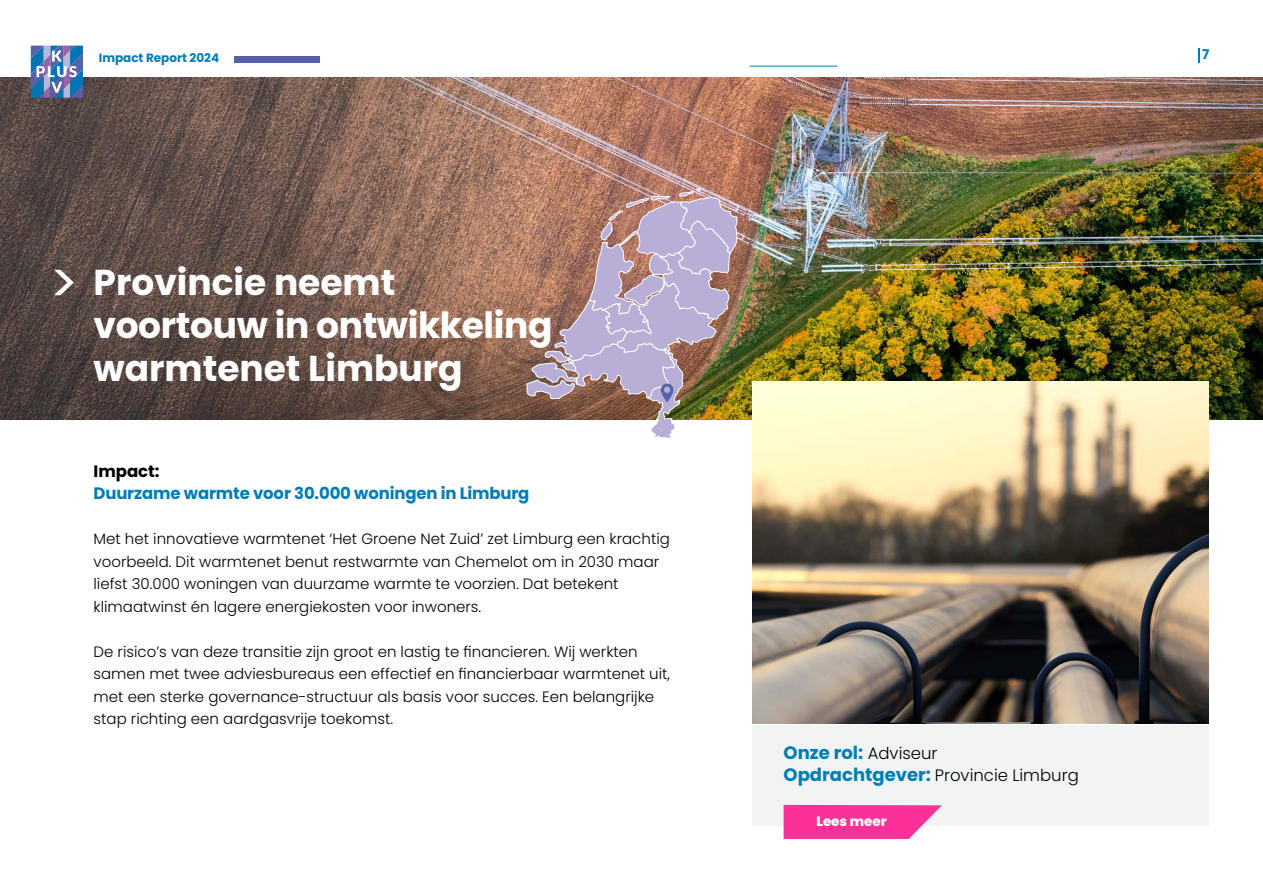
<style>
.page{position:relative;width:1263px;height:893px;background:#fff}
.page>*{position:absolute;margin:0;border:0;box-sizing:border-box;transform-origin:0 0}
.t1{font:700 36px/43.2px "Poppins";color:#fff}
.t2{font:700 18px "Poppins";color:#007db5}
.t3{font:700 16.5px "Poppins";letter-spacing:-.01em;color:#007db5}
.t4{font:300 16.5px "Poppins";color:#000}
.t5{font:700 16.5px "Poppins";color:#000}
.t6{font:300 15px/22.5px "Poppins";color:#000}
.t7{font:800 13.5px "Poppins";color:#fff}
.t8{font:700 13.5px "Poppins";color:#007db5}
.t9{font:700 12px "Poppins";color:#007db5}
.s1{font-weight:300;font-size:16.5px;color:#000}
.s2{font-weight:700;font-size:18px;color:#007db5}
</style>
<div class="page">
<img style="left:0;top:78px;width:1263px;height:342px">
<img style="left:753px;top:381px;width:456px;height:342px">
<div style="left:753px;top:726px;width:456px;height:100px;background:#f1f4f3"></div>
<svg style="left:783px;top:805px;width:159px;height:34px;background:#fa46a3"></svg>
<svg style="left:54px;top:270px;width:20px;height:25px"></svg>
<svg style="left:31px;top:46px;width:52px;height:52px;background:#6086bb"></svg>
<div style="left:234px;top:56px;width:86px;height:6px;background:#5760a6"></div>
<img style="left:526px;top:188px;width:211px;height:250px">
<svg style="left:1198px;top:48px;width:1px;height:14px"></svg>
<hr style="left:749px;top:66px;width:88px;height:1px;background:#007db5">
<p class="t9" style="left:99px;top:51px;width:122px">Impact Report 2024</p>
<p class="t8" style="left:1202px;top:47px;width:9px">7</p>
<h1 class="t1" style="left:94px;top:261px;width:460px">Provincie neemt voortouw in ontwikkeling warmtenet Limburg</h1>
<p class="t5" style="left:94px;top:461px;width:68px">Impact:</p>
<p class="t3" style="left:94px;top:484px;width:437px">Duurzame warmte voor 30.000 woningen in Limburg</p>
<p class="t6" style="left:94px;top:528px;width:578px">Met het innovatieve warmtenet ‘Het Groene Net Zuid’ zet Limburg een krachtig voorbeeld. Dit warmtenet benut restwarmte van Chemelot om in 2030 maar liefst 30.000 woningen van duurzame warmte te voorzien. Dat betekent klimaatwinst én lagere energiekosten voor inwoners.</p>
<p class="t6" style="left:94px;top:640px;width:578px">De risico’s van deze transitie zijn groot en lastig te financieren. Wij werkten samen met twee adviesbureaus een effectief en financierbaar warmtenet uit, met een sterke governance-structuur als basis voor succes. Een belangrijke stap richting een aardgasvrije toekomst.</p>
<p class="t2" style="left:783px;top:742px;width:155px">Onze rol: <span class="s1">Adviseur</span></p>
<p class="t4" style="left:783px;top:766px;width:297px"><span class="s2">Opdrachtgever:</span> Provincie Limburg</p>
<p class="t7" style="left:816px;top:813px;width:72px">Lees meer</p>
</div>
